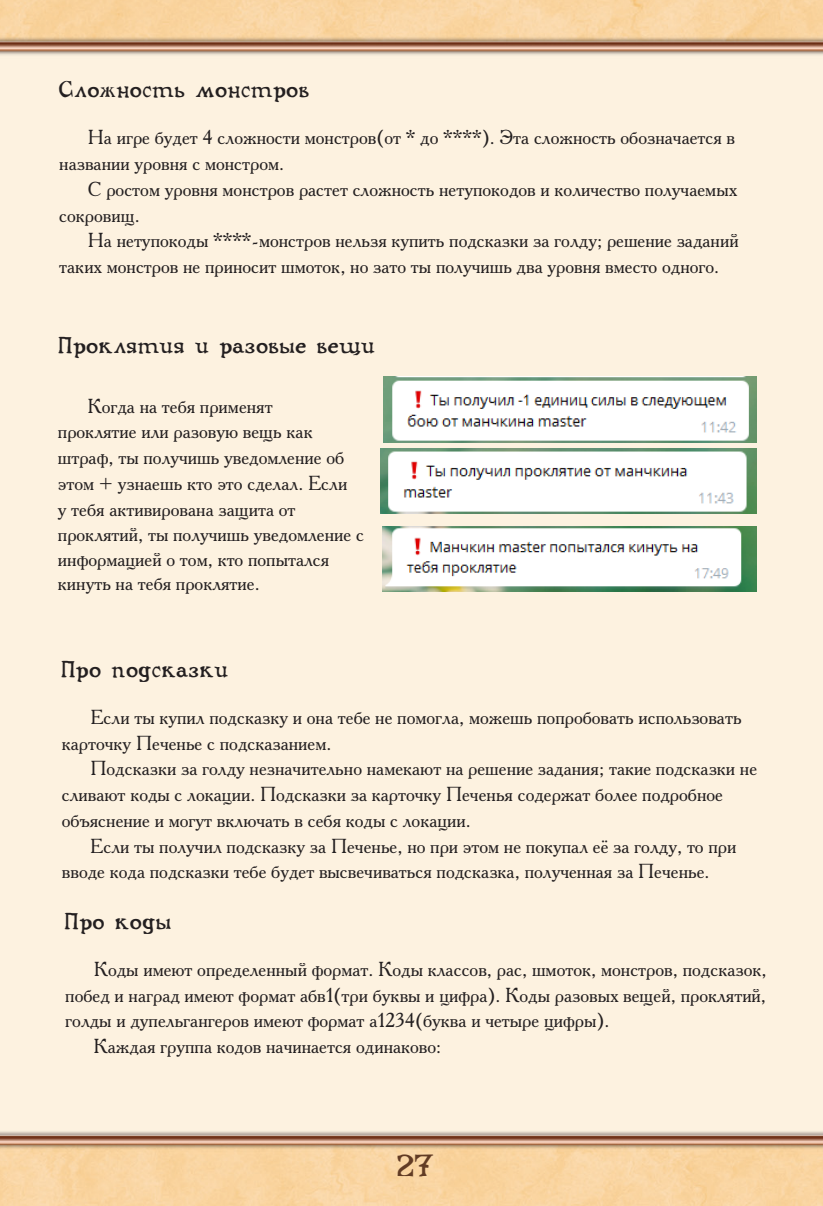
<style>
.page{position:relative;width:823px;height:1206px;background:#fff}
.page>*{position:absolute;margin:0;border:0;box-sizing:border-box;transform-origin:0 0}
.t1{font:100 27px "Flibustier";color:#613b24}
.t2{font:20.25px/25.7px "Academy C";color:#231f20}
.t3{font:100 20.25px "Flibustier";color:#231f20}
</style>
<div class="page">
<img style="left:0;top:0;width:823px;height:1205px">
<img style="left:383px;top:376px;width:373px;height:66px">
<img style="left:381px;top:449px;width:376px;height:64px">
<img style="left:382px;top:526px;width:375px;height:66px">
<p class="t3" style="left:59px;top:78px;width:252px">Сложность монстров</p>
<p class="t2" style="left:59px;top:124px;width:677px;text-indent:29px">На игре будет 4 сложности монстров(от * до ****). Эта сложность обозначается в названии уровня с монстром.</p>
<p class="t2" style="left:59px;top:176px;width:679px;text-indent:29px">С ростом уровня монстров растет сложность нетупокодов и количество получаемых сокровищ.</p>
<p class="t2" style="left:59px;top:227px;width:681px;text-indent:29px">На нетупокоды ****-монстров нельзя купить подсказки за голду; решение заданий таких монстров не приносит шмоток, но зато ты получишь два уровня вместо одного.</p>
<p class="t3" style="left:59px;top:333px;width:319px">Проклятия и разовые вещи</p>
<p class="t2" style="left:58px;top:393px;width:308px;text-indent:30px">Когда на тебя применят<br>проклятие или разовую вещь как штраф, ты получишь уведомление об этом + узнаешь кто это сделал. Если<br>у тебя активирована защита от проклятий, ты получишь уведомление с информацией о том, кто попытался кинуть на тебя проклятие.</p>
<p class="t3" style="left:62px;top:657px;width:169px">Про подсказки</p>
<p class="t2" style="left:62px;top:704px;width:681px;text-indent:29px">Если ты купил подсказку и она тебе не помогла, можешь попробовать использовать карточку Печенье с подсказанием.</p>
<p class="t2" style="left:62px;top:755px;width:697px;text-indent:29px">Подсказки за голду незначительно намекают на решение задания; такие подсказки не сливают коды с локации. Подсказки за карточку Печенья содержат более подробное объяснение и могут включать в себя коды с локации.</p>
<p class="t2" style="left:62px;top:832px;width:676px;text-indent:28px">Если ты получил подсказку за Печенье, но при этом не покупал её за голду, то при вводе кода подсказки тебе будет высвечиваться подсказка, полученная за Печенье.</p>
<p class="t3" style="left:65px;top:909px;width:108px">Про коды</p>
<p class="t2" style="left:94px;top:955px;width:674px">Коды имеют определенный формат. Коды классов, рас, шмоток, монстров, подсказок,</p>
<p class="t2" style="left:65px;top:981px;width:702px">побед и наград имеют формат абв1(три буквы и цифра). Коды разовых вещей, проклятий,</p>
<p class="t2" style="left:65px;top:1007px;width:546px">голды и дупельгангеров имеют формат а1234(буква и четыре цифры).</p>
<p class="t2" style="left:94px;top:1032px;width:349px">Каждая группа кодов начинается одинаково:</p>
<h1 class="t1" style="left:397px;top:1149px;width:39px">27</h1>
</div>
